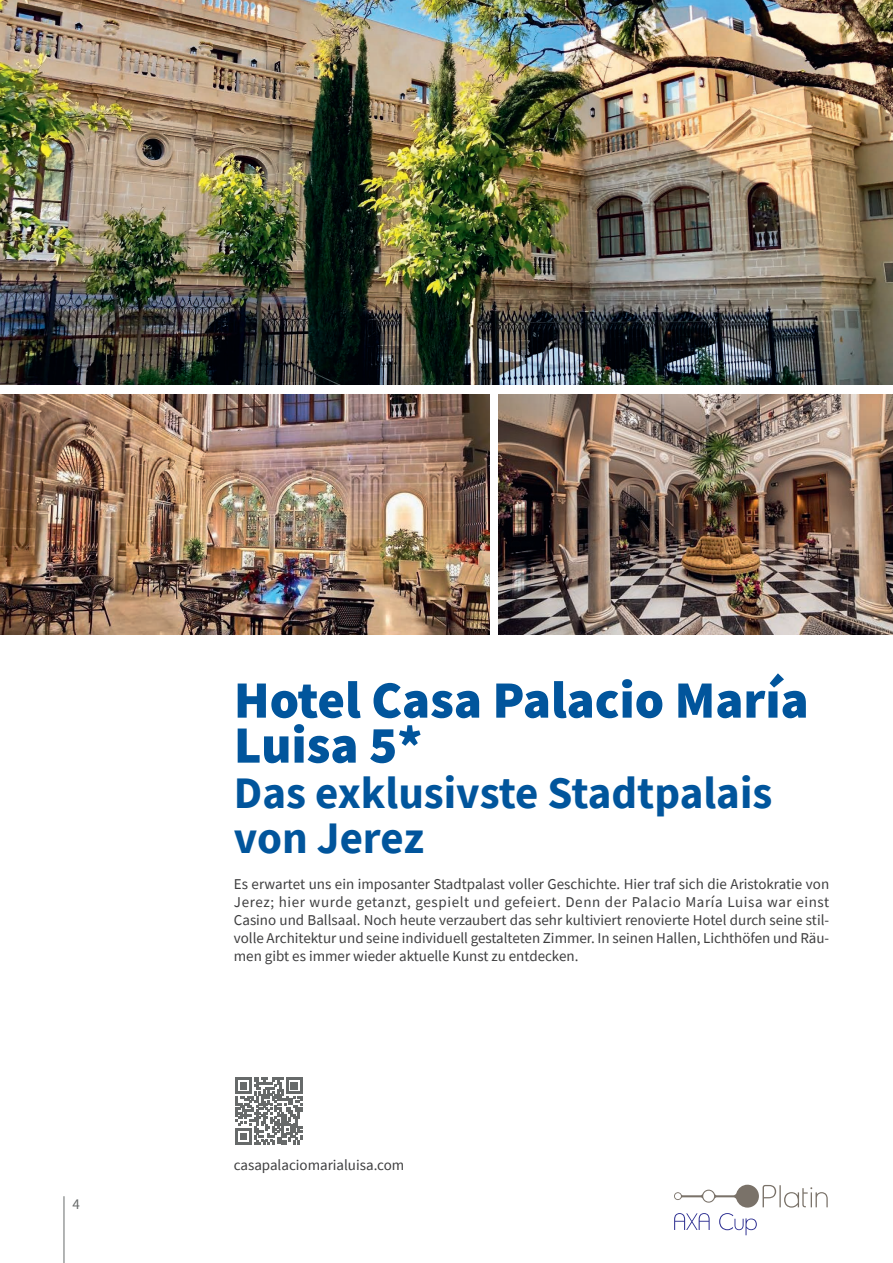
<style>
.page{position:relative;width:893px;height:1263px;background:#fff}
.page>*{position:absolute;margin:0;border:0;box-sizing:border-box;transform-origin:0 0}
.t1{font:900 52.5px/45px "Source Sans Pro";color:#01559c}
.t2{font:700 45px/45px "Source Sans Pro";color:#01559c}
.t3{font:15px/18px "Source Sans Pro";color:#3e3e3f;text-align:justify}
.t4{font:15px "Source Sans Pro";color:#676a6a}
</style>
<div class="page">
<svg style="left:674px;top:1185px;width:154px;height:22px"></svg>
<svg style="left:674px;top:1213px;width:83px;height:22px"></svg>
<img style="left:0;top:0;width:893px;height:385px">
<img style="left:0;top:394px;width:489px;height:240px">
<img style="left:499px;top:394px;width:394px;height:240px">
<svg style="left:236px;top:1078px;width:66px;height:66px"></svg>
<hr style="left:64px;top:1196px;width:1px;height:67px;background:#676a6a">
<p class="t4" style="left:73px;top:1194px;width:9px">4</p>
<h1 class="t1" style="left:234px;top:677px;width:576px">Hotel Casa Palacio María<br>Luisa 5*</h1>
<h2 class="t2" style="left:234px;top:769px;width:540px">Das exklusivste Stadtpalais von Jerez</h2>
<p class="t3" style="left:234px;top:874px;width:597px">Es erwartet uns ein imposanter Stadtpalast voller Geschichte. Hier traf sich die Aristokratie von Jerez; hier wurde getanzt, gespielt und gefeiert. Denn der Palacio María Luisa war einst Casino und Ballsaal. Noch heute verzaubert das sehr kultiviert renovierte Hotel durch seine stil&shy;volle Architektur und seine individuell gestalteten Zimmer. In seinen Hallen, Lichthöfen und Räu&shy;men gibt es immer wieder aktuelle Kunst zu entdecken.</p>
<p class="t3" style="left:234px;top:1156px;width:172px">casapalaciomarialuisa.com</p>
</div>
